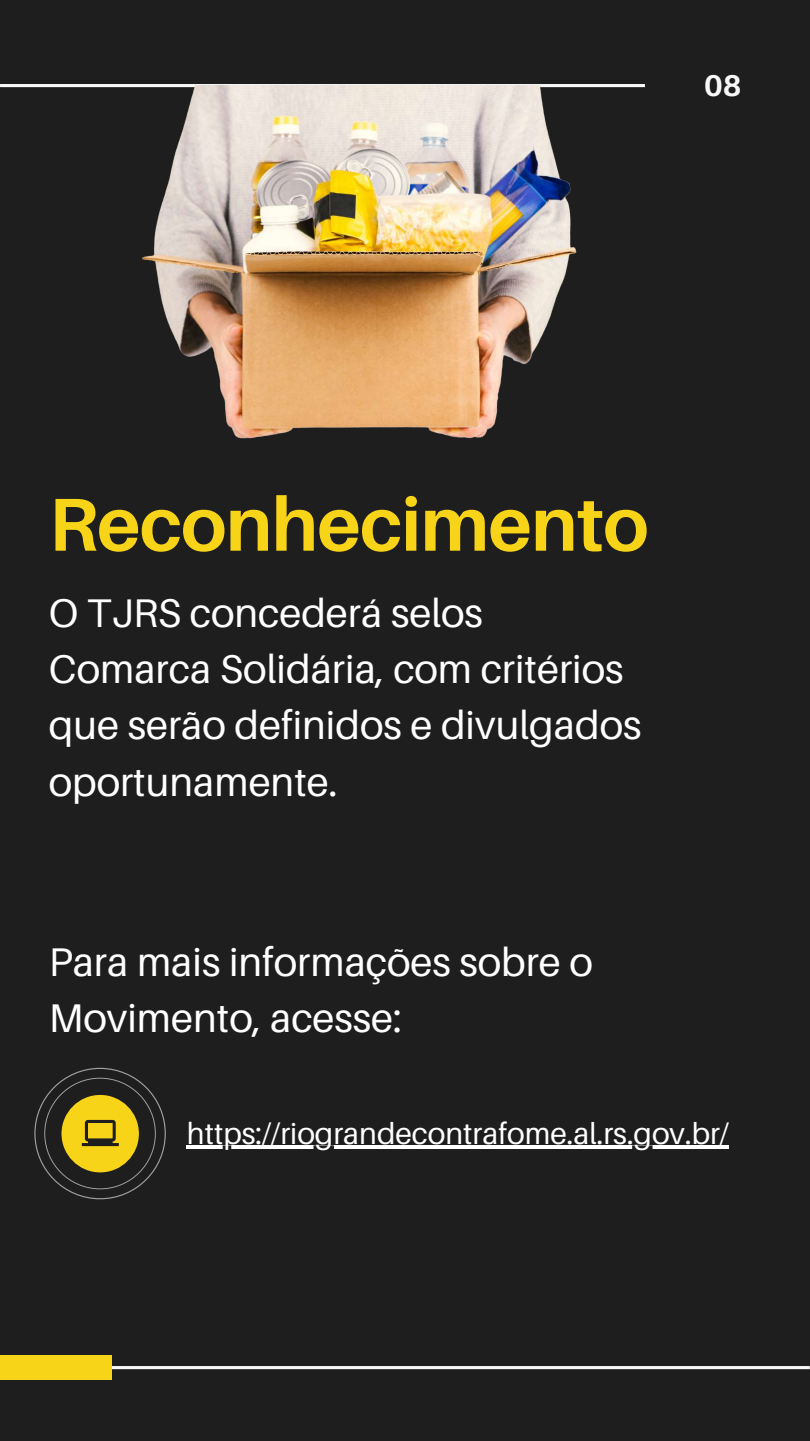
<style>
.page{position:relative;width:810px;height:1441px;background:#fff}
.page>*{position:absolute;margin:0;border:0;box-sizing:border-box;transform-origin:0 0}
.t1{font:700 75px "Aileron";letter-spacing:-.01em;color:#f8d418}
.t2{font:40px/56.2px "Aileron";color:#fff}
.t3{font:30px "Aileron";color:#fff}
.t4{font:700 30px "Aileron";color:#f8f8f8}
</style>
<div class="page">
<div style="left:0;top:0;width:810px;height:1440px;background:#1e1e1e"></div>
<svg style="left:112px;top:1366px;width:698px;height:2px"></svg>
<div style="left:0;top:1355px;width:112px;height:24px;background:#f8d418"></div>
<svg style="left:0;top:84px;width:645px;height:3px"></svg>
<img style="left:63px;top:85px;width:582px;height:354px">
<hr style="left:187px;top:1145px;width:542px;height:3px;background:#fff">
<svg style="left:34px;top:1067px;width:132px;height:132px"></svg>
<p class="t4" style="left:704px;top:67px;width:39px">08</p>
<h1 class="t1" style="left:49px;top:478px;width:601px">Reconhecimento</h1>
<p class="t2" style="left:49px;top:584px;width:594px">O TJRS concederá selos<br>Comarca Solidária, com critérios que serão definidos e divulgados oportunamente.</p>
<p class="t2" style="left:49px;top:932px;width:546px">Para mais informações sobre o<br>Movimento, acesse:</p>
<p class="t3" style="left:187px;top:1114px;width:544px">https://riograndecontrafome.al.rs.gov.br/</p>
</div>
